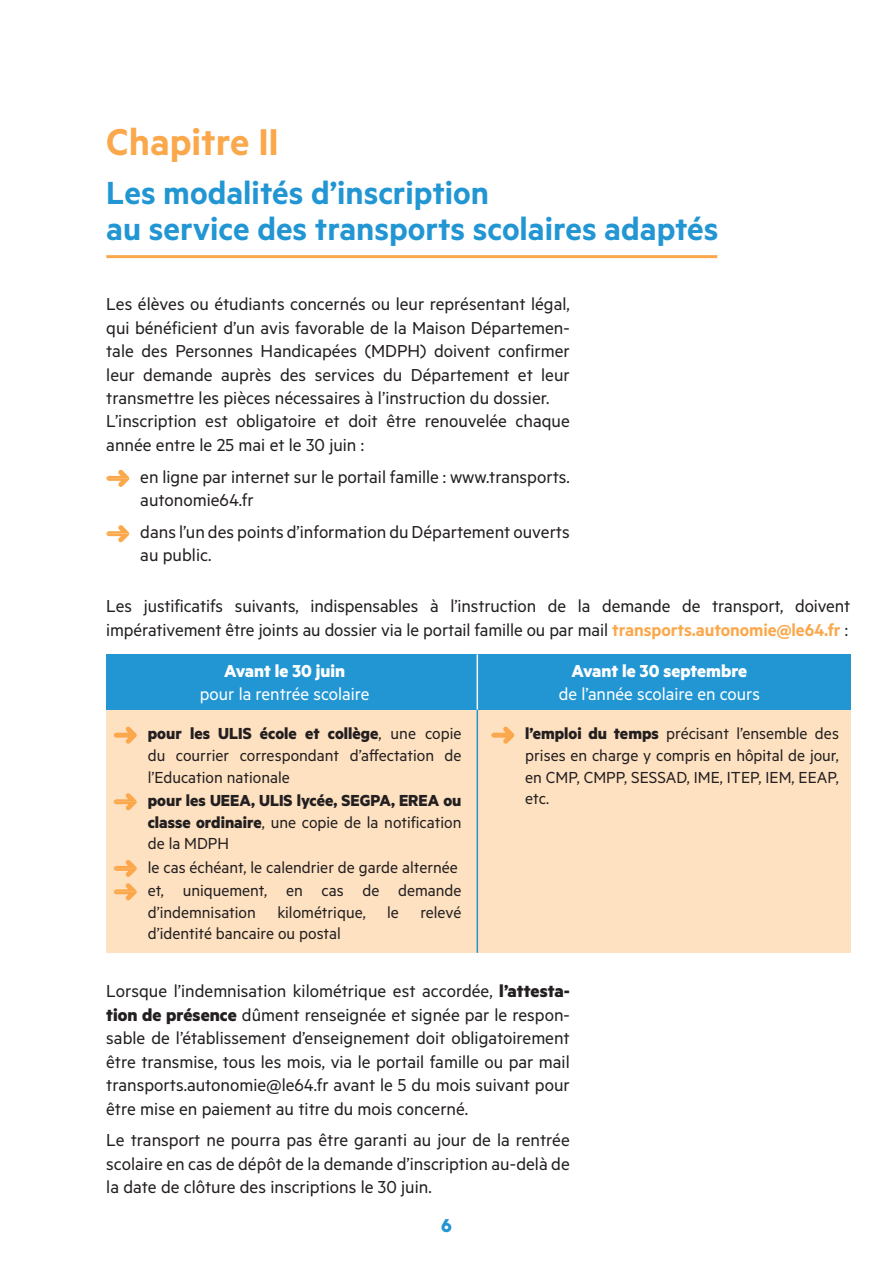
<style>
.page{position:relative;width:893px;height:1263px;background:#fff}
.page>*{position:absolute;margin:0;border:0;box-sizing:border-box;transform-origin:0 0}
.t1{font:600 42px "Metric";color:#faa84b}
.t2{font:600 36px "Metric";color:#2296d3}
.t3{font:700 21px "Metric";color:#2296d3}
.t4{font:19.5px/23.4px "Metric";color:#231f20}
.t5{font:19.5px "Metric";color:#fff}
.t6{font:700 19.5px "Metric";color:#fff}
.t7{font:18px/21.6px "Metric";color:#231f20;text-align:justify}
.t8{font:700 18px/21.6px "Metric";color:#231f20;text-align:justify}
.s1{font-weight:600;color:#faa84b}
.s2{font-weight:700}
.s3{font-weight:400}
</style>
<div class="page">
<div style="left:106px;top:654px;width:744px;height:299px;background:#fee1c1"></div>
<div style="left:106px;top:654px;width:744px;height:56px;background:#2296d3"></div>
<svg style="left:106px;top:469px;width:23px;height:18px"></svg>
<svg style="left:106px;top:525px;width:23px;height:17px"></svg>
<svg style="left:114px;top:726px;width:23px;height:18px"></svg>
<svg style="left:114px;top:793px;width:23px;height:17px"></svg>
<svg style="left:114px;top:860px;width:23px;height:17px"></svg>
<svg style="left:114px;top:883px;width:23px;height:17px"></svg>
<svg style="left:491px;top:726px;width:23px;height:18px"></svg>
<hr style="left:477px;top:701px;width:1px;height:252px;background:#2296d3">
<hr style="left:477px;top:654px;width:1px;height:56px;background:#fff">
<hr style="left:106px;top:255px;width:611px;height:3px;background:#faa84b">
<p class="t1" style="left:106px;top:117px;width:174px">Chapitre II</p>
<p class="t2" style="left:106px;top:171px;width:384px">Les modalités d’inscription</p>
<p class="t2" style="left:106px;top:207px;width:614px">au service des transports scolaires adaptés</p>
<p class="t4" style="left:106px;top:292px;width:465px;text-align:justify">Les élèves ou étudiants concernés ou leur représentant légal, qui bénéficient d’un avis favorable de la Maison Départemen&shy;tale des Personnes Handicapées (MDPH) doivent confirmer leur demande auprès des services du Département et leur transmettre les pièces nécessaires à l’instruction du dossier.</p>
<p class="t4" style="left:106px;top:409px;width:465px">L’inscription est obligatoire et doit être renouvelée chaque année entre le 25 mai et le 30 juin :</p>
<p class="t4" style="left:140px;top:464px;width:431px">en ligne par internet sur le portail famille : www.transports. autonomie64.fr</p>
<p class="t4" style="left:140px;top:519px;width:431px">dans l’un des points d’information du Département ouverts au public.</p>
<p class="t4" style="left:106px;top:594px;width:746px">Les justificatifs suivants, indispensables à l’instruction de la demande de transport, doivent impérativement être joints au dossier via le portail famille ou par mail <span class="s1">transports.autonomie@le64.fr</span> :</p>
<p class="t6" style="left:224px;top:659px;width:123px">Avant le 30 juin</p>
<p class="t5" style="left:200px;top:683px;width:171px">pour la rentrée scolaire</p>
<p class="t6" style="left:571px;top:659px;width:177px">Avant le 30 septembre</p>
<p class="t5" style="left:559px;top:683px;width:203px">de l’année scolaire en cours</p>
<p class="t7" style="left:148px;top:722px;width:315px"><span class="s2">pour les ULIS école et collège</span>, une copie du courrier correspondant d’affectation de l’Education nationale</p>
<p class="t8" style="left:148px;top:789px;width:315px">pour les UEEA, ULIS lycée, SEGPA, EREA ou classe ordinaire<span class="s3">, une copie de la notification de la MDPH</span></p>
<p class="t7" style="left:148px;top:856px;width:312px">le cas échéant, le calendrier de garde alternée</p>
<p class="t7" style="left:148px;top:879px;width:315px">et, uniquement, en cas de demande d’indemnisation kilométrique, le relevé d’identité bancaire ou postal</p>
<p class="t7" style="left:525px;top:722px;width:315px"><span class="s2">l’emploi du temps</span> précisant l’ensemble des prises en charge y compris en hôpital de jour, en CMP, CMPP, SESSAD, IME, ITEP, IEM, EEAP, etc.</p>
<p class="t4" style="left:106px;top:979px;width:465px">Lorsque l’indemnisation kilométrique est accordée, <span class="s2">l’attesta-- tion de présence</span> dûment renseignée et signée par le respon&shy;sable de l’établissement d’enseignement doit obligatoirement être transmise, tous les mois, via le portail famille ou par mail transports.autonomie@le64.fr avant le 5 du mois suivant pour être mise en paiement au titre du mois concerné.</p>
<p class="t4" style="left:106px;top:1128px;width:465px;text-align:justify">Le transport ne pourra pas être garanti au jour de la rentrée scolaire en cas de dépôt de la demande d’inscription au-delà de la date de clôture des inscriptions le 30 juin.</p>
<p class="t3" style="left:441px;top:1212px;width:12px">6</p>
</div>
